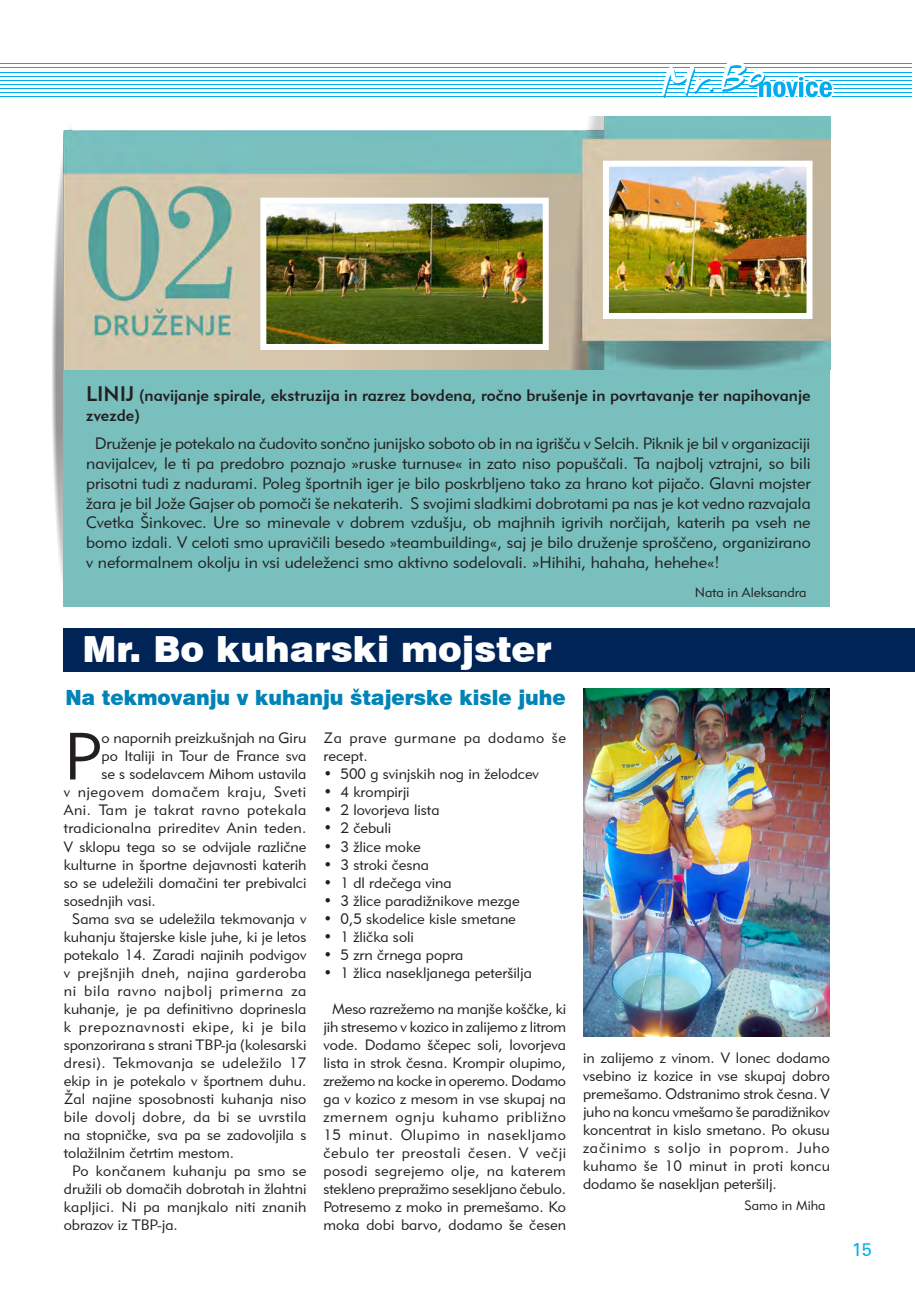
<style>
.page{position:relative;width:915px;height:1306px;background:#fff}
.page>*{position:absolute;margin:0;border:0;box-sizing:border-box;transform-origin:0 0}
.TEKST{font:65.85px "Geometric 415 BT Lite A";color:#231f20}
.naslov{font:900 36px "Swiss 721 BT";color:#fff}
.nadnaslov{font:900 21px "Swiss 721 BT";color:#0083b6;scale:.95 1}
.t1{font:18px "Zurich BT";color:#00aeef}
.TEKST-2{font:16.5px/19.8px "Geometric 415 BT Lite A";color:#231f20;text-align:justify}
.TEKST-3{font:16.5px/19.8px "Geometric 415 BT Medium A";color:#231f20}
.TEKST-4{font:15px/18px "Geometric 415 BT Lite A";color:#231f20;text-align:justify}
.TEKST-5{font:15px "Geometric 415 BT Lite A";letter-spacing:.04em;color:#231f20}
.TEKST-6{font:15px "Geometric 415 BT Lite A";letter-spacing:.02em;color:#231f20}
.TEKST-7{font:15px/18px "Geometric 415 BT Lite A";letter-spacing:.035em;color:#231f20}
.podpis{font:13.5px "Geometric 415 BT Lite A";color:#231f20}
.s1{font-size:21px}
</style>
<div class="page">
<img style="left:52px;top:131px;width:12px;height:450px">
<div style="left:64px;top:628px;width:850px;height:43px;background:#002456"></div>
<div style="left:63px;top:360px;width:766px;height:247px;background:#78bfbd"></div>
<hr style="left:0;top:96px;width:910px;height:1px;background:#00aeef">
<hr style="left:0;top:92px;width:910px;height:1px;background:#00aeef">
<hr style="left:0;top:88px;width:910px;height:1px;background:#00aeef">
<hr style="left:0;top:84px;width:910px;height:1px;background:#00aeef">
<hr style="left:0;top:80px;width:910px;height:1px;background:#00aeef">
<hr style="left:0;top:76px;width:910px;height:1px;background:#00aeef">
<hr style="left:0;top:72px;width:910px;height:1px;background:#00aeef">
<hr style="left:0;top:67px;width:910px;height:1px;background:#00aeef">
<hr style="left:0;top:63px;width:910px;height:1px;background:#00aeef">
<svg style="left:721px;top:63px;width:112px;height:35px"></svg>
<svg style="left:662px;top:67px;width:51px;height:31px"></svg>
<img style="left:64px;top:116px;width:766px;height:253px">
<img style="left:267px;top:205px;width:274px;height:138px">
<div style="left:260px;top:198px;width:288px;height:152px;border:6px solid #fff"></div>
<img style="left:609px;top:168px;width:196px;height:144px">
<div style="left:602px;top:161px;width:210px;height:158px;border:6px solid #fff"></div>
<img style="left:583px;top:688px;width:246px;height:348px">
<p class="TEKST-3" style="left:86px;top:385px;width:725px"><span class="s1">LINIJ</span> (navijanje spirale, ekstruzija in razrez bovdena, ročno brušenje in povrtavanje ter napihovanje zvezde)</p>
<p class="TEKST-2" style="left:86px;top:433px;width:725px;text-indent:8px">Druženje je potekalo na čudovito sončno junijsko soboto ob in na igrišču v Selcih. Piknik je bil v organizaciji navijalcev, le ti pa predobro poznajo »ruske turnuse« in zato niso popuščali. Ta najbolj vztrajni, so bili prisotni tudi z nadurami. Poleg športnih iger je bilo poskrbljeno tako za hrano kot pijačo. Glavni mojster žara je bil Jože Gajser ob pomoči še nekaterih. S svojimi sladkimi dobrotami pa nas je kot vedno razvajala Cvetka Šinkovec. Ure so minevale v dobrem vzdušju, ob majhnih igrivih norčijah, katerih pa vseh ne bomo izdali. V celoti smo upravičili besedo »teambuilding«, saj je bilo druženje sproščeno, organizirano v neformalnem okolju in vsi udeleženci smo aktivno sodelovali. »Hihihi, hahaha, hehehe«!</p>
<p class="podpis" style="left:694px;top:584px;width:113px">Nata in Aleksandra</p>
<p class="naslov" style="left:82px;top:627px;width:471px">Mr. Bo kuharski mojster</p>
<p class="nadnaslov" style="left:65px;top:684px;width:528px">Na tekmovanju v kuhanju štajerske kisle juhe</p>
<p class="TEKST" style="left:64px;top:716px;width:39px">P</p>
<p class="TEKST-4" style="left:102px;top:729px;width:206px">o napornih preizkušnjah na Giru</p>
<p class="TEKST-7" style="left:323px;top:729px;width:244px">Za prave gurmane pa dodamo še recept.</p>
<p class="TEKST-4" style="left:323px;top:765px;width:217px">• 500 g svinjskih nog in želodcev</p>
<p class="TEKST-4" style="left:323px;top:783px;width:87px">• 4 krompirji</p>
<p class="TEKST-4" style="left:323px;top:801px;width:117px">• 2 lovorjeva lista</p>
<p class="TEKST-4" style="left:323px;top:819px;width:69px">• 2 čebuli</p>
<p class="TEKST-4" style="left:323px;top:837px;width:99px">• 3 žlice moke</p>
<p class="TEKST-4" style="left:323px;top:855px;width:107px">• 3 stroki česna</p>
<p class="TEKST-4" style="left:323px;top:873px;width:130px">• 1 dl rdečega vina</p>
<p class="TEKST-4" style="left:323px;top:891px;width:198px">• 3 žlice paradižnikove mezge</p>
<p class="TEKST-4" style="left:323px;top:909px;width:194px">• 0,5 skodelice kisle smetane</p>
<p class="TEKST-4" style="left:323px;top:927px;width:92px">• 1 žlička soli</p>
<p class="TEKST-4" style="left:323px;top:945px;width:141px">• 5 zrn črnega popra</p>
<p class="TEKST-4" style="left:323px;top:963px;width:210px">• 1 žlica nasekljanega peteršilja</p>
<p class="TEKST-4" style="left:323px;top:999px;width:244px;text-align:center">Meso razrežemo na manjše koščke, ki jih stresemo v kozico in zalijemo z litrom vode. Dodamo ščepec soli, lovorjeva lista in strok česna. Krompir olupimo, zrežemo na kocke in operemo. Dodamo ga v kozico z mesom in vse skupaj na zmernem ognju kuhamo približno 15 minut. Olupimo in nasekljamo čebulo ter preostali česen. V večji posodi segrejemo olje, na katerem stekleno prepražimo sesekljano čebulo.<br>Potresemo z moko in premešamo. Ko moka dobi barvo, dodamo še česen</p>
<p class="TEKST-4" style="left:102px;top:747px;width:206px">po Italiji in Tour de France sva</p>
<p class="TEKST-4" style="left:102px;top:765px;width:206px">se s sodelavcem Mihom ustavila</p>
<p class="TEKST-5" style="left:64px;top:783px;width:244px">v njegovem domačem kraju, Sveti</p>
<p class="TEKST-5" style="left:64px;top:801px;width:244px">Ani. Tam je takrat ravno potekala</p>
<p class="TEKST-6" style="left:64px;top:819px;width:244px">tradicionalna prireditev Anin teden.</p>
<p class="TEKST-4" style="left:64px;top:837px;width:244px">V sklopu tega so se odvijale različne</p>
<p class="TEKST-4" style="left:64px;top:855px;width:244px">kulturne in športne dejavnosti katerih</p>
<p class="TEKST-4" style="left:64px;top:873px;width:244px">so se udeležili domačini ter prebivalci</p>
<p class="TEKST-4" style="left:64px;top:891px;width:93px">sosednjih vasi.</p>
<p class="TEKST-4" style="left:64px;top:909px;width:244px;text-indent:9px">Sama sva se udeležila tekmovanja v kuhanju štajerske kisle juhe, ki je letos potekalo 14. Zaradi najinih podvigov v prejšnjih dneh, najina garderoba ni bila ravno najbolj primerna za kuhanje, je pa definitivno doprinesla k prepoznavnosti ekipe, ki je bila sponzorirana s strani TBP-ja (kolesarski dresi). Tekmovanja se udeležilo 17 ekip in je potekalo v športnem duhu.<br>Žal najine sposobnosti kuhanja niso bile dovolj dobre, da bi se uvrstila na stopničke, sva pa se zadovoljila s tolažilnim četrtim mestom.</p>
<p class="TEKST-4" style="left:64px;top:1161px;width:244px;text-indent:9px">Po končanem kuhanju pa smo se družili ob domačih dobrotah in žlahtni kapljici. Ni pa manjkalo niti znanih obrazov iz TBP-ja.</p>
<p class="TEKST-4" style="left:583px;top:1048px;width:248px">in zalijemo z vinom. V lonec dodamo vsebino iz kozice in vse skupaj dobro premešamo. Odstranimo strok česna. V juho na koncu vmešamo še paradižnikov koncentrat in kislo smetano. Po okusu začinimo s soljo in poprom. Juho kuhamo še 10 minut in proti koncu dodamo še nasekljan peteršilj.</p>
<p class="podpis" style="left:744px;top:1197px;width:83px">Samo in Miha</p>
<p class="t1" style="left:851px;top:1238px;width:21px">15</p>
</div>
